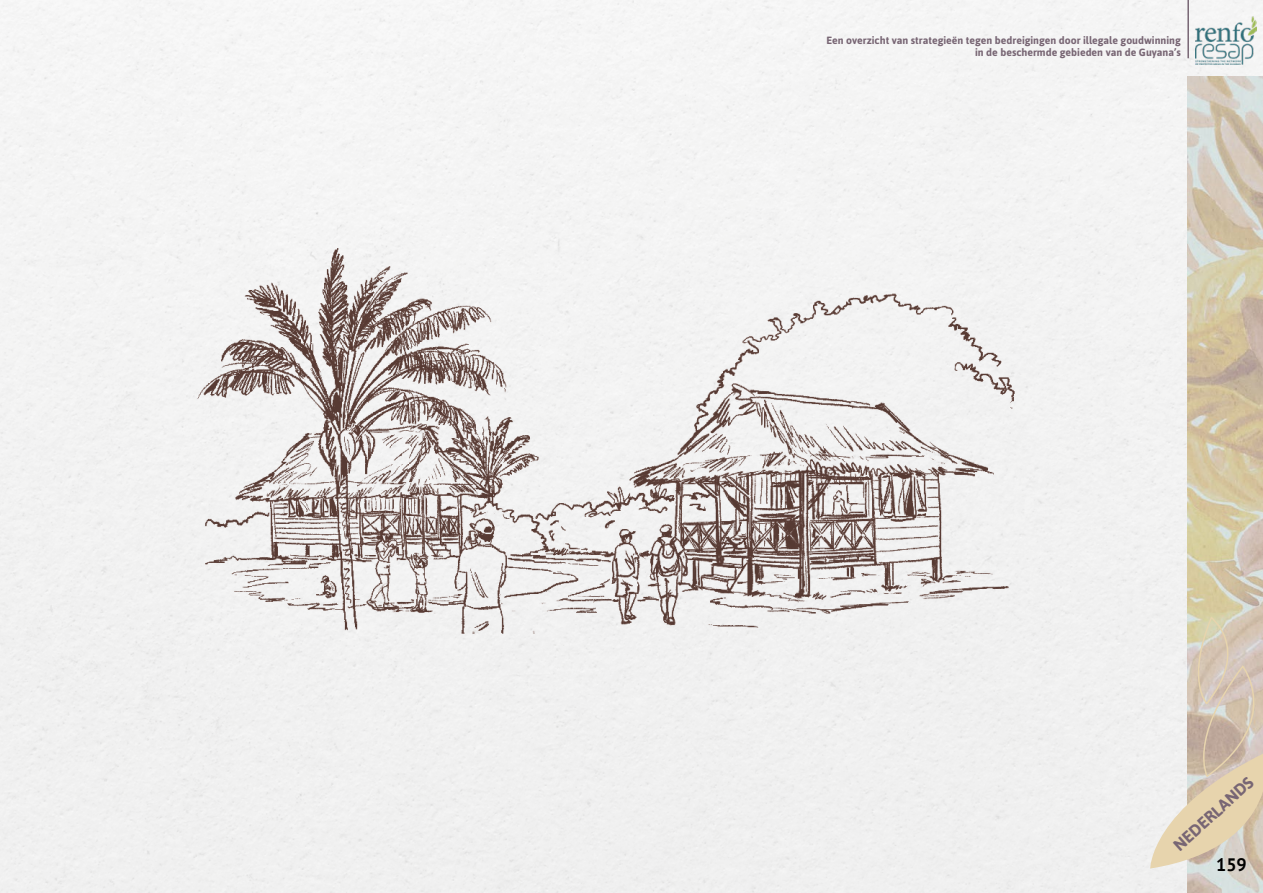
<style>
.page{position:relative;width:1263px;height:893px;background:#f2f2f2}
.page>*{position:absolute;margin:0;border:0;box-sizing:border-box;transform-origin:0 0}
.t1{font:700 18px "PT Sans";color:#000}
.t2{font:700 16.5px "Asap";color:#786674}
.t3{font:700 10.5px/12.6px "Asap";color:#786674;text-align:right}
</style>
<div class="page">
<img style="left:1188px;top:76px;width:75px;height:817px">
<img style="left:1196px;top:17px;width:60px;height:47px">
<hr style="left:1187px;top:0;width:2px;height:58px;background:#786674">
<svg style="left:1150px;top:618px;width:113px;height:250px"></svg>
<img style="left:180px;top:226px;width:844px;height:419px">
<p class="t3" style="left:826px;top:34px;width:356px">Een overzicht van strategieën tegen bedreigingen door illegale goudwinning in de beschermde gebieden van de Guyana’s</p>
<h2 class="t2" style="left:1169px;top:840px;width:103px;rotate:-42deg">NEDERLANDS</h2>
<h1 class="t1" style="left:1216px;top:852px;width:32px">159</h1>
</div>
